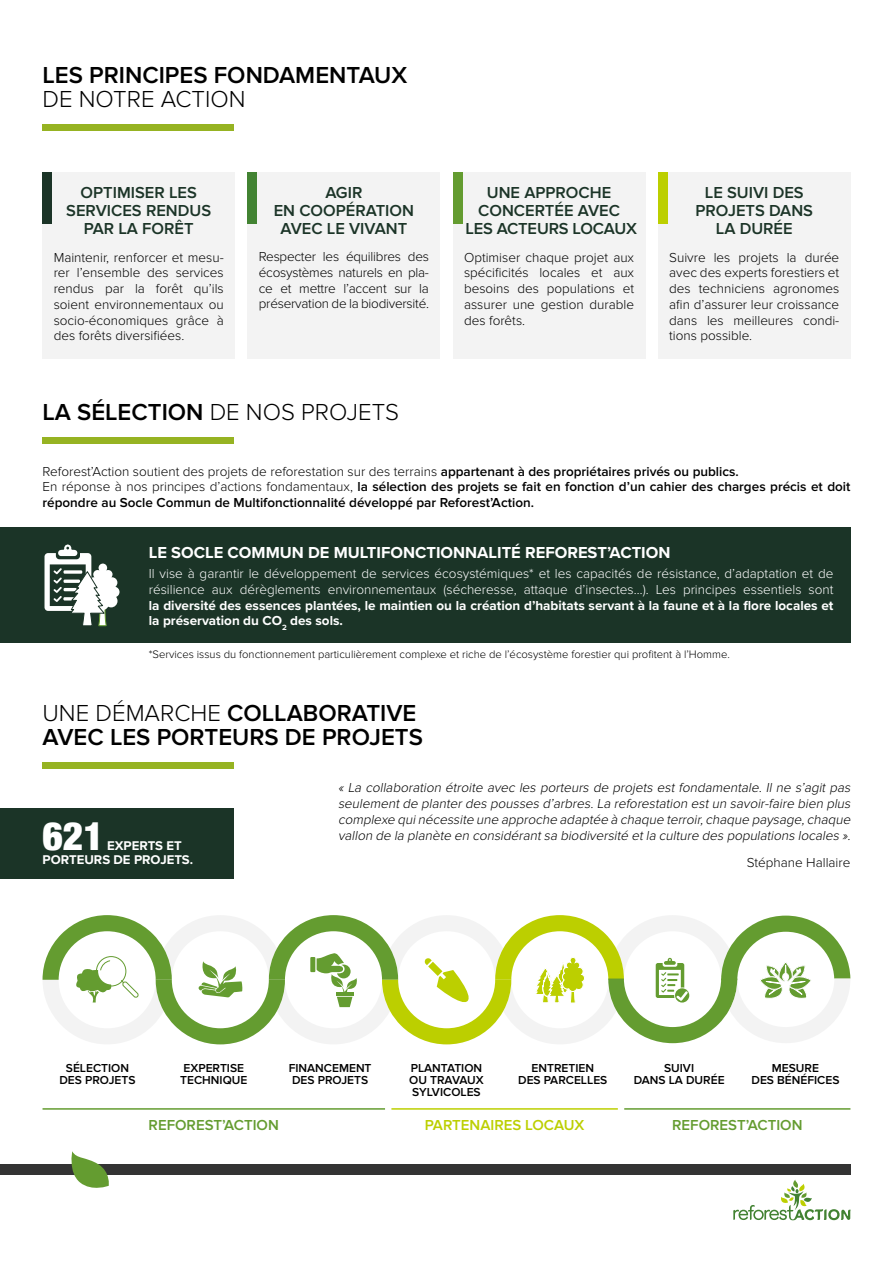
<style>
.page{position:relative;width:893px;height:1263px;background:#fff}
.page>*{position:absolute;margin:0;border:0;box-sizing:border-box;transform-origin:0 0}
.t1{font:900 condensed 39.3px "Helvetica Neue";color:#fff}
.t2{font:600 24px/24px "Proxima Nova";color:#000}
.t3{font:300 24px "Proxima Nova";color:#000}
.t4{font:600 16.5px/18px "Proxima Nova";color:#1b3427;text-align:center}
.t5{font:700 16.5px "Proxima Nova";color:#fff}
.t6{font:600 15px "Proxima Nova";color:#649c30}
.t7{font:600 15px "Proxima Nova";color:#bccf00}
.t8{font:300 13.5px/15.8px "Proxima Nova";color:#000;text-align:justify}
.t9{font:italic 300 13.5px/15.8px "Proxima Nova";color:#000;text-align:justify}
.t10{font:600 13.5px/15.8px "Proxima Nova";color:#000}
.t11{font:300 13.5px/15.8px "Proxima Nova";color:#fff}
.t12{font:700 13.5px/15.8px "Proxima Nova";color:#fff}
.t13{font:700 13.05px/14.2px "Proxima Nova";color:#fff}
.t14{font:600 12px/12px "Proxima Nova";color:#000;text-align:center}
.t15{font:300 11.25px "Proxima Nova";color:#000}
.s1{font-weight:600}
.s2{font-weight:300}
</style>
<div class="page">
<div style="left:0;top:528px;width:850px;height:115px;background:#1b3427"></div>
<div style="left:43px;top:172px;width:192px;height:186px;background:#f3f3f3"></div>
<div style="left:658px;top:172px;width:192px;height:186px;background:#f3f3f3"></div>
<div style="left:453px;top:172px;width:192px;height:186px;background:#f3f3f3"></div>
<div style="left:248px;top:172px;width:192px;height:186px;background:#f3f3f3"></div>
<div style="left:248px;top:172px;width:9px;height:51px;background:#428332"></div>
<div style="left:453px;top:172px;width:9px;height:51px;background:#649c30"></div>
<div style="left:658px;top:172px;width:9px;height:51px;background:#bccf00"></div>
<div style="left:43px;top:172px;width:9px;height:51px;background:#1b3427"></div>
<svg style="left:45px;top:544px;width:75px;height:82px"></svg>
<div style="left:0;top:808px;width:234px;height:70px;background:#1b3427"></div>
<hr style="left:43px;top:1108px;width:342px;height:2px;background:#649c30">
<hr style="left:624px;top:1108px;width:226px;height:2px;background:#649c30">
<hr style="left:391px;top:1108px;width:227px;height:2px;background:#bccf00">
<svg style="left:43px;top:915px;width:807px;height:129px"></svg>
<div style="left:43px;top:124px;width:191px;height:7px;background:#96b322"></div>
<div style="left:43px;top:762px;width:191px;height:7px;background:#96b322"></div>
<div style="left:43px;top:437px;width:191px;height:6px;background:#96b322"></div>
<svg style="left:733px;top:1180px;width:118px;height:40px"></svg>
<div style="left:0;top:1164px;width:850px;height:10px;background:#333"></div>
<svg style="left:68px;top:1151px;width:43px;height:37px"></svg>
<h2 class="t2" style="left:43px;top:63px;width:366px">LES PRINCIPES FONDAMENTAUX</h2>
<h2 class="t3" style="left:43px;top:85px;width:205px">DE NOTRE ACTION</h2>
<p class="t4" style="left:66px;top:184px;width:146px">OPTIMISER LES<br>SERVICES RENDUS<br>PAR LA FORÊT</p>
<p class="t8" style="left:54px;top:249px;width:172px">Maintenir, renforcer et mesu&shy;rer l’ensemble des services rendus par la forêt qu’ils soient environnementaux ou socio-économiques grâce à des forêts diversifiées.</p>
<p class="t4" style="left:274px;top:184px;width:142px">AGIR<br>EN COOPÉRATION<br>AVEC LE VIVANT</p>
<p class="t4" style="left:465px;top:184px;width:173px">UNE APPROCHE<br>CONCERTÉE AVEC<br>LES ACTEURS LOCAUX</p>
<p class="t8" style="left:259px;top:249px;width:172px">Respecter les équilibres des écosystèmes naturels en pla&shy;ce et mettre l’accent sur la préservation de la biodiversité.</p>
<p class="t8" style="left:464px;top:249px;width:172px">Optimiser chaque projet aux spécificités locales et aux besoins des populations et assurer une gestion durable des forêts.</p>
<h2 class="t3" style="left:43px;top:398px;width:358px"><span class="s1">LA SÉLECTION</span> DE NOS PROJETS</h2>
<p class="t4" style="left:695px;top:184px;width:119px">LE SUIVI DES<br>PROJETS DANS<br>LA DURÉE</p>
<p class="t8" style="left:669px;top:249px;width:172px">Suivre les projets la durée avec des experts forestiers et des techniciens agronomes afin d’assurer leur croissance dans les meilleures condi&shy;tions possible.</p>
<p class="t10" style="left:43px;top:463px;width:809px"><span class="s2">Reforest’Action soutient des projets de reforestation sur des terrains</span> appartenant à des propriétaires privés ou publics.<br><span class="s2">En réponse à nos principes d’actions fondamentaux,</span> la sélection des projets se fait en fonction d’un cahier des charges précis et doit répondre au Socle Commun de Multifonctionnalité développé par Reforest’Action.</p>
<p class="t5" style="left:149px;top:540px;width:523px">LE SOCLE COMMUN DE MULTIFONCTIONNALITÉ REFOREST’ACTION</p>
<p class="t11" style="left:149px;top:566px;width:686px">Il vise à garantir le développement de services écosystémiques* et les capacités de résistance, d’adaptation et de résilience aux dérèglements environnementaux (sécheresse, attaque d’insectes…). Les principes essentiels sont</p>
<p class="t12" style="left:149px;top:597px;width:686px">la diversité des essences plantées, le maintien ou la création d’habitats servant à la faune et à la flore locales et la préservation du CO<sub>2</sub> des sols.</p>
<p class="t15" style="left:149px;top:648px;width:582px">*Services issus du fonctionnement particulièrement complexe et riche de l’écosystème forestier qui profitent à l’Homme.</p>
<h2 class="t2" style="left:43px;top:701px;width:382px"><span class="s2">UNE DÉMARCHE</span> COLLABORATIVE<br>AVEC LES PORTEURS DE PROJETS</h2>
<p class="t9" style="left:338px;top:780px;width:517px">« La collaboration étroite avec les porteurs de projets est fondamentale. Il ne s’agit pas seulementde planterdes pousses d’arbres.La reforestation estun savoir-faire bien plus complexe quinécessite une approche adaptée à chaque terroir,chaque paysage,chaque vallon de la planète en considérantsa biodiversité etla culture des populations locales ».</p>
<p class="t8" style="left:747px;top:855px;width:105px">Stéphane Hallaire</p>
<h1 class="t1" style="left:43px;top:804px;width:63px">621</h1>
<p class="t13" style="left:43px;top:838px;width:152px;text-indent:65px">EXPERTS ET<br>PORTEURS DE PROJETS.</p>
<p class="t14" style="left:59px;top:1062px;width:78px">SÉLECTION<br>DES PROJETS</p>
<p class="t14" style="left:180px;top:1062px;width:69px;text-align:left">EXPERTISE<br>TECHNIQUE</p>
<p class="t14" style="left:289px;top:1062px;width:84px;text-align:left">FINANCEMENT<br>DES PROJETS</p>
<p class="t14" style="left:409px;top:1062px;width:76px;text-align:left">PLANTATION<br>OU TRAVAUX<br>SYLVICOLES</p>
<p class="t14" style="left:518px;top:1062px;width:91px">ENTRETIEN<br>DES PARCELLES</p>
<p class="t14" style="left:634px;top:1062px;width:92px">SUIVI<br>DANS LA DURÉE</p>
<p class="t14" style="left:751px;top:1062px;width:90px">MESURE<br>DES BÉNÉFICES</p>
<p class="t6" style="left:149px;top:1116px;width:132px">REFOREST’ACTION</p>
<p class="t7" style="left:425px;top:1116px;width:161px">PARTENAIRES LOCAUX</p>
<p class="t6" style="left:672px;top:1116px;width:132px">REFOREST’ACTION</p>
</div>
